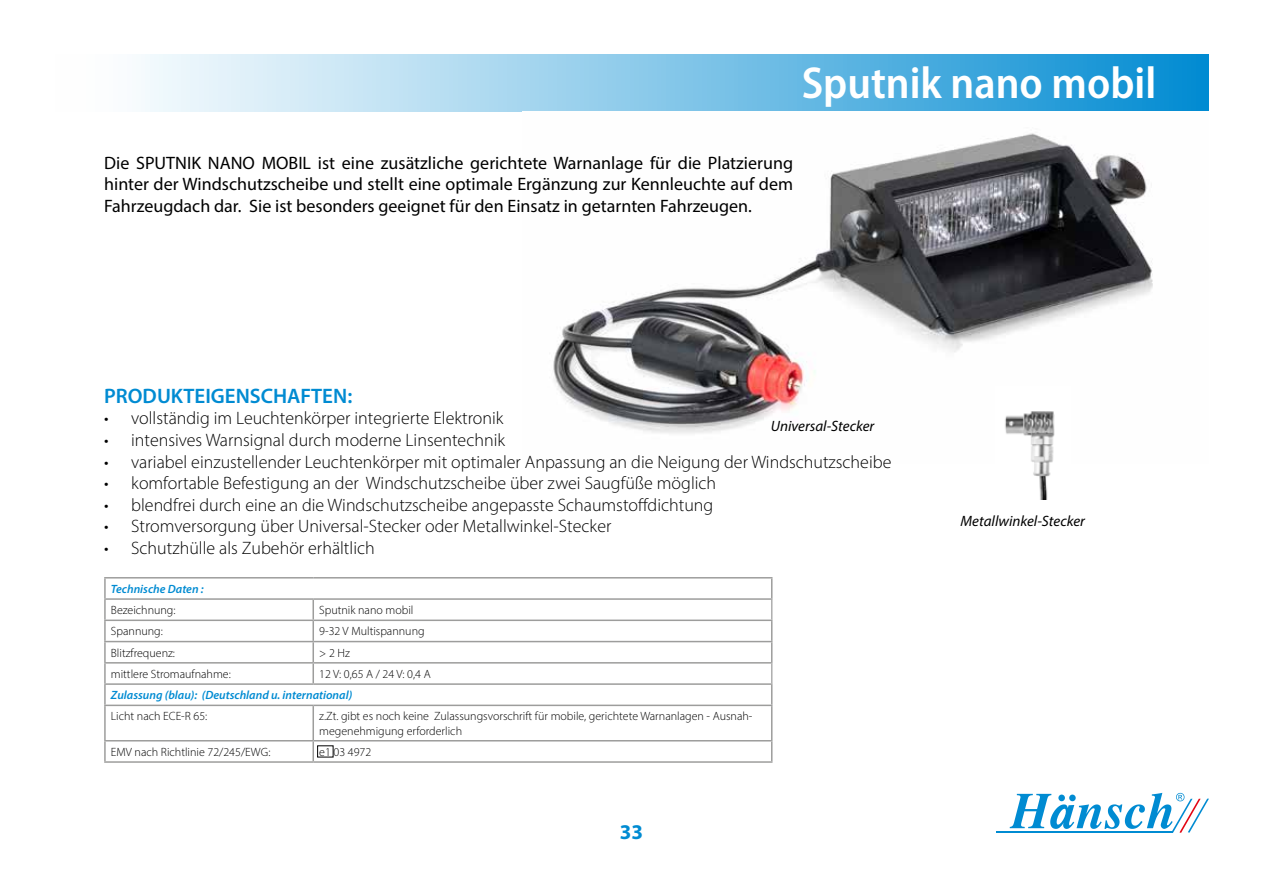
<style>
.page{position:relative;width:1263px;height:893px;background:#fff}
.page>*{position:absolute;margin:0;border:0;box-sizing:border-box;transform-origin:0 0}
.t1{font:600 semi-condensed 45px "Myriad Pro";color:#fff}
.t2{font:600 21px "Myriad Pro";color:#008bd2}
.t3{font:700 21px "Myriad Pro";color:#008bd2}
.t4{font:300 18px "Myriad Pro";color:#000}
.t5{font:18px/21.6px "Myriad Pro";color:#000;text-align:justify}
.t6{font:italic 15px "Myriad Pro";color:#000}
.t7{font:300 12px/14.4px "Myriad Pro";color:#000}
.t8{font:italic 600 12px "Myriad Pro";color:#008bd2}
</style>
<div class="page">
<hr style="left:996px;top:831px;width:177px;height:2px;background:#008bd2">
<svg style="left:1010px;top:793px;width:199px;height:40px"></svg>
<div style="left:54px;top:54px;width:1155px;height:58px;background:linear-gradient(to right,#fff,#078ed3)"></div>
<img style="left:553px;top:133px;width:600px;height:301px">
<hr style="left:104px;top:577px;width:209px;height:1px;background:#9d9d9c">
<hr style="left:104px;top:578px;width:2px;height:20px;background:#9d9d9c">
<hr style="left:313px;top:577px;width:459px;height:1px;background:#9d9d9c">
<hr style="left:313px;top:598px;width:459px;height:2px;background:#9d9d9c">
<hr style="left:313px;top:620px;width:459px;height:1px;background:#9d9d9c">
<hr style="left:313px;top:641px;width:459px;height:1px;background:#9d9d9c">
<hr style="left:313px;top:683px;width:459px;height:2px;background:#9d9d9c">
<hr style="left:771px;top:706px;width:1px;height:34px;background:#9d9d9c">
<svg style="left:771px;top:741px;width:1px;height:20px"></svg>
<hr style="left:313px;top:705px;width:459px;height:1px;background:#9d9d9c">
<hr style="left:313px;top:740px;width:459px;height:1px;background:#9d9d9c">
<hr style="left:313px;top:761px;width:459px;height:2px;background:#9d9d9c">
<hr style="left:104px;top:598px;width:209px;height:2px;background:#9d9d9c">
<hr style="left:104px;top:600px;width:2px;height:20px;background:#9d9d9c">
<hr style="left:312px;top:600px;width:2px;height:20px;background:#9d9d9c">
<hr style="left:104px;top:620px;width:209px;height:1px;background:#9d9d9c">
<hr style="left:104px;top:621px;width:2px;height:20px;background:#9d9d9c">
<hr style="left:312px;top:621px;width:2px;height:20px;background:#9d9d9c">
<svg style="left:771px;top:578px;width:1px;height:127px"></svg>
<hr style="left:313px;top:662px;width:459px;height:2px;background:#9d9d9c">
<hr style="left:104px;top:641px;width:209px;height:1px;background:#9d9d9c">
<hr style="left:104px;top:642px;width:2px;height:20px;background:#9d9d9c">
<hr style="left:312px;top:642px;width:2px;height:20px;background:#9d9d9c">
<hr style="left:104px;top:662px;width:209px;height:2px;background:#9d9d9c">
<svg style="left:104px;top:664px;width:2px;height:19px"></svg>
<svg style="left:312px;top:664px;width:2px;height:19px"></svg>
<hr style="left:104px;top:683px;width:209px;height:2px;background:#9d9d9c">
<hr style="left:104px;top:685px;width:2px;height:20px;background:#9d9d9c">
<hr style="left:104px;top:705px;width:209px;height:1px;background:#9d9d9c">
<hr style="left:104px;top:706px;width:2px;height:34px;background:#9d9d9c">
<hr style="left:312px;top:706px;width:2px;height:34px;background:#9d9d9c">
<hr style="left:104px;top:740px;width:209px;height:1px;background:#9d9d9c">
<hr style="left:104px;top:741px;width:2px;height:20px;background:#9d9d9c">
<hr style="left:312px;top:741px;width:2px;height:20px;background:#9d9d9c">
<hr style="left:104px;top:761px;width:209px;height:2px;background:#9d9d9c">
<img style="left:995px;top:387px;width:75px;height:112px">
<h1 class="t1" style="left:802px;top:54px;width:356px">Sputnik nano mobil</h1>
<p class="t5" style="left:104px;top:152px;width:690px">Die SPUTNIK NANO MOBIL ist eine zusätzliche gerichtete Warnanlage für die Platzierung hinter der Windschutzscheibe und stellt eine optimale Ergänzung zur Kennleuchte auf dem Fahrzeugdach dar. Sie ist besonders geeignet für den Einsatz in getarnten Fahrzeugen.</p>
<p class="t2" style="left:104px;top:382px;width:250px">PRODUKTEIGENSCHAFTEN:</p>
<p class="t4" style="left:104px;top:407px;width:401px">• vollständig im Leuchtenkörper integrierte Elektronik</p>
<p class="t4" style="left:104px;top:429px;width:402px">• intensives Warnsignal durch moderne Linsentechnik</p>
<p class="t4" style="left:104px;top:451px;width:789px">• variabel einzustellender Leuchtenkörper mit optimaler Anpassung an die Neigung der Windschutzscheibe</p>
<p class="t4" style="left:104px;top:472px;width:614px">• komfortable Befestigung an der Windschutzscheibe über zwei Saugfüße möglich</p>
<p class="t4" style="left:104px;top:494px;width:611px">• blendfrei durch eine an die Windschutzscheibe angepasste Schaumstoffdichtung</p>
<p class="t4" style="left:104px;top:515px;width:509px">• Stromversorgung über Universal-Stecker oder Metallwinkel-Stecker</p>
<p class="t4" style="left:104px;top:537px;width:272px">• Schutzhülle als Zubehör erhältlich</p>
<p class="t8" style="left:111px;top:581px;width:94px">Technische Daten :</p>
<p class="t7" style="left:111px;top:603px;width:66px">Bezeichnung:</p>
<p class="t7" style="left:319px;top:603px;width:96px">Sputnik nano mobil</p>
<p class="t7" style="left:111px;top:624px;width:53px">Spannung:</p>
<p class="t7" style="left:319px;top:624px;width:107px">9-32 V Multispannung</p>
<p class="t7" style="left:111px;top:645px;width:66px">Blitzfrequenz:</p>
<p class="t7" style="left:319px;top:645px;width:32px">&gt; 2 Hz</p>
<p class="t7" style="left:111px;top:666px;width:121px">mittlere Stromaufnahme:</p>
<p class="t7" style="left:319px;top:666px;width:113px">12 V: 0,65 A / 24 V: 0,4 A</p>
<p class="t8" style="left:111px;top:687px;width:243px">Zulassung (blau): (Deutschland u. international)</p>
<p class="t7" style="left:111px;top:709px;width:98px">Licht nach ECE-R 65:</p>
<p class="t7" style="left:319px;top:709px;width:435px">z.Zt. gibt es noch keine Zulassungsvorschrift für mobile, gerichtete Warnanlagen - Ausnah&shy;megenehmigung erforderlich</p>
<p class="t7" style="left:111px;top:744px;width:161px">EMV nach Richtlinie 72/245/EWG:</p>
<p class="t7" style="left:319px;top:744px;width:54px">e1 03 4972</p>
<p class="t6" style="left:771px;top:417px;width:105px">Universal-Stecker</p>
<p class="t3" style="left:620px;top:818px;width:25px">33</p>
<p class="t6" style="left:960px;top:512px;width:126px">Metallwinkel-Stecker</p>
</div>
